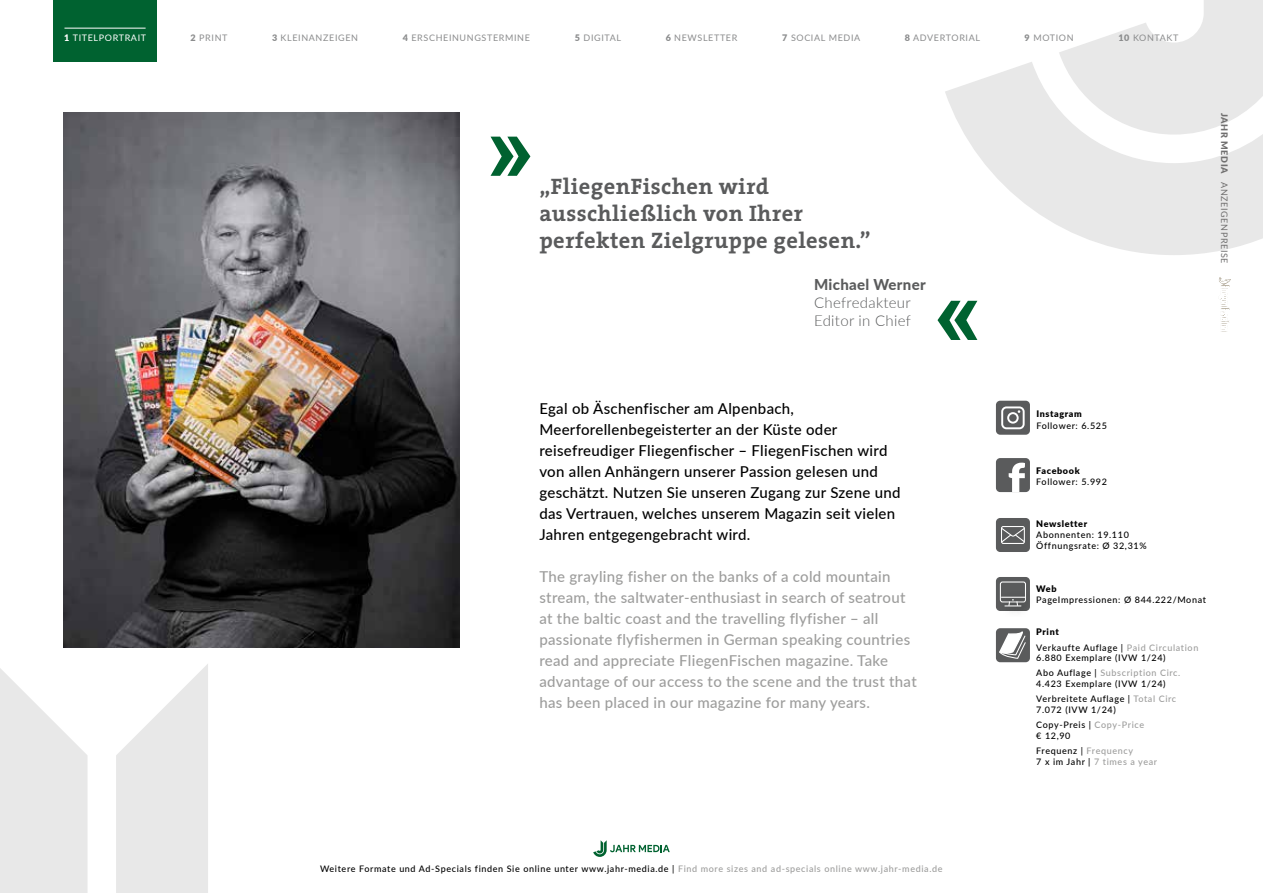
<style>
.page{position:relative;width:1263px;height:893px;background:#fff}
.page>*{position:absolute;margin:0;border:0;box-sizing:border-box;transform-origin:0 0}
.t1{font:700 87.9px "Arial";color:#006230}
.t2{font:700 22.5px/27px "The Serif";letter-spacing:.02em;color:#5a5b5c}
.t3{font:500 15px/21px "Lato";letter-spacing:.02em;color:#9d9d9c}
.t4{font:500 15px/21px "Lato";letter-spacing:.02em;color:#000}
.t5{font:300 15px/18px "Lato";letter-spacing:.02em;color:#5a5b5c}
.t6{font:800 15px "Lato";letter-spacing:.02em;color:#5a5b5c}
.t7{font:500 9px/15px "Lato";letter-spacing:.07em;color:#000}
.t8{font:9px "Lato";letter-spacing:.07em;color:#8b8c8d}
.t9{font:900 9px "Lato";letter-spacing:.07em;color:#000}
.t10{font:9px "Lato";letter-spacing:.07em;color:#706f6f}
.t11{font:500 9px "Lato";letter-spacing:.07em;color:#9d9d9c}
.t12{font:9px "Lato";letter-spacing:.07em;color:#fff}
.s1{font-weight:900}
.s2{color:#9d9d9c}
.s3{color:#000}
</style>
<div class="page">
<svg style="left:945px;top:0;width:318px;height:255px;fill:#e8e8e8"></svg>
<svg style="left:0;top:664px;width:208px;height:229px;fill:#e8e8e8"></svg>
<svg style="left:1219px;top:277px;width:12px;height:55px"></svg>
<svg style="left:593px;top:840px;width:77px;height:17px"></svg>
<div style="left:54px;top:0;width:103px;height:62px;background:#006230"></div>
<hr style="left:64px;top:28px;width:82px;height:1px;background:#fff">
<div style="left:996px;top:628px;width:34px;height:34px;background:#5a5b5c;border-radius:4px"></div>
<svg style="left:998px;top:628px;width:29px;height:31px"></svg>
<div style="left:996px;top:401px;width:34px;height:34px;background:#5a5b5c;border-radius:4px"></div>
<div style="left:1001px;top:406px;width:24px;height:23px;border:2px solid #fff;border-radius:4px"></div>
<div style="left:1007px;top:412px;width:12px;height:12px;border:2px solid #fff;border-radius:50%"></div>
<div style="left:996px;top:458px;width:34px;height:34px;background:#5a5b5c;border-radius:4px"></div>
<svg style="left:1009px;top:463px;width:16px;height:29px"></svg>
<img style="left:64px;top:113px;width:395px;height:534px">
<div style="left:996px;top:518px;width:34px;height:34px;background:#5a5b5c;border-radius:4px"></div>
<div style="left:1001px;top:526px;width:24px;height:18px;border:1px solid #fff;border-radius:2px"></div>
<svg style="left:1001px;top:527px;width:24px;height:16px"></svg>
<div style="left:996px;top:577px;width:34px;height:34px;background:#5a5b5c;border-radius:4px"></div>
<div style="left:1000px;top:581px;width:26px;height:21px;border:1px solid #fff;border-radius:2px"></div>
<div style="left:997px;top:591px;width:39px;height:18px;background:#000;opacity:.5"></div>
<div style="left:1012px;top:597px;width:16px;height:19px;background:#58595a"></div>
<div style="left:1000px;top:600px;width:31px;height:17px;background:#000;opacity:.5"></div>
<svg style="left:1001px;top:597px;width:25px;height:10px"></svg>
<p class="t12" style="left:64px;top:32px;width:83px"><span class="s1">1</span> TITELPORTRAIT</p>
<p class="t8" style="left:191px;top:32px;width:38px"><span class="s1">2</span> PRINT</p>
<p class="t8" style="left:272px;top:32px;width:88px"><span class="s1">3</span> KLEINANZEIGEN</p>
<p class="t8" style="left:403px;top:32px;width:129px"><span class="s1">4</span> ERSCHEINUNGSTERMINE</p>
<p class="t8" style="left:575px;top:32px;width:48px"><span class="s1">5</span> DIGITAL</p>
<p class="t8" style="left:666px;top:32px;width:73px"><span class="s1">6</span> NEWSLETTER</p>
<p class="t8" style="left:782px;top:32px;width:80px"><span class="s1">7</span> SOCIAL MEDIA</p>
<p class="t8" style="left:905px;top:32px;width:77px"><span class="s1">8</span> ADVERTORIAL</p>
<p class="t8" style="left:1024px;top:32px;width:51px"><span class="s1">9</span> MOTION</p>
<p class="t8" style="left:1118px;top:32px;width:62px"><span class="s1">10</span> KONTAKT</p>
<h1 class="t1" style="left:486px;top:90px;width:50px">»</h1>
<h2 class="t2" style="left:539px;top:173px;width:333px">„FliegenFischen wird ausschließlich von Ihrer perfekten Zielgruppe gelesen.”</h2>
<h3 class="t6" style="left:814px;top:273px;width:113px">Michael Werner</h3>
<h3 class="t5" style="left:814px;top:293px;width:98px">Chefredakteur<br>Editor in Chief</h3>
<h1 class="t1" style="left:933px;top:254px;width:50px">«</h1>
<p class="t4" style="left:539px;top:397px;width:363px">Egal ob Äschenfischer am Alpenbach, Meerforellenbegeisterter an der Küste oder reisefreudiger Fliegenfischer – FliegenFischen wird von allen Anhängern unserer Passion gelesen und geschätzt. Nutzen Sie unseren Zugang zur Szene und das Vertrauen, welches unserem Magazin seit vielen Jahren entgegengebracht wird.</p>
<p class="t3" style="left:539px;top:565px;width:379px">The grayling fisher on the banks of a cold mountain stream, the saltwater-enthusiast in search of seatrout at the baltic coast and the travelling flyfisher – all passionate flyfishermen in German speaking countries read and appreciate FliegenFischen magazine. Take advantage of our access to the scene and the trust that has been placed in our magazine for many years.</p>
<p class="t10" style="left:1231px;top:113px;width:152px;rotate:90deg"><span class="s1">JAHR MEDIA</span> ANZEIGENPREISE</p>
<p class="t9" style="left:1036px;top:406px;width:47px">Instagram</p>
<p class="t7" style="left:1036px;top:417px;width:72px">Follower: 6.525</p>
<p class="t9" style="left:1036px;top:464px;width:45px">Facebook</p>
<p class="t7" style="left:1036px;top:474px;width:72px">Follower: 5.992</p>
<p class="t9" style="left:1036px;top:517px;width:52px">Newsletter</p>
<p class="t7" style="left:1036px;top:529px;width:112px;line-height:10.8px">Abonnenten: 19.110<br>Öffnungsrate: Ø 32,31%</p>
<p class="t9" style="left:1036px;top:582px;width:22px">Web</p>
<p class="t7" style="left:1036px;top:592px;width:171px">PageImpressionen: Ø 844.222/Monat</p>
<p class="t7" style="left:1036px;top:624px;width:164px"><span class="s1">Print<br></span>Verkaufte Auflage | <span class="s2">Paid Circulation</span></p>
<p class="t7" style="left:1036px;top:650px;width:146px">6.880 Exemplare (IVW 1/24)<br>Abo Auflage | <span class="s2">Subscription Circ.</span></p>
<p class="t7" style="left:1036px;top:676px;width:141px">4.423 Exemplare (IVW 1/24)<br>Verbreitete Auflage | <span class="s2">Total Circ</span></p>
<p class="t7" style="left:1036px;top:702px;width:109px">7.072 (IVW 1/24)<br>Copy-Preis | <span class="s2">Copy-Price</span></p>
<p class="t7" style="left:1036px;top:728px;width:98px">€ 12,90<br>Frequenz | <span class="s2">Frequency</span></p>
<p class="t11" style="left:1036px;top:755px;width:122px"><span class="s3">7 x im Jahr |</span> 7 times a year</p>
<p class="t7" style="left:320px;top:861px;width:624px">Weitere Formate und Ad-Specials finden Sie online unter www.jahr-media.de | <span class="s2">Find more sizes and ad-specials online www.jahr-media.de</span></p>
</div>
